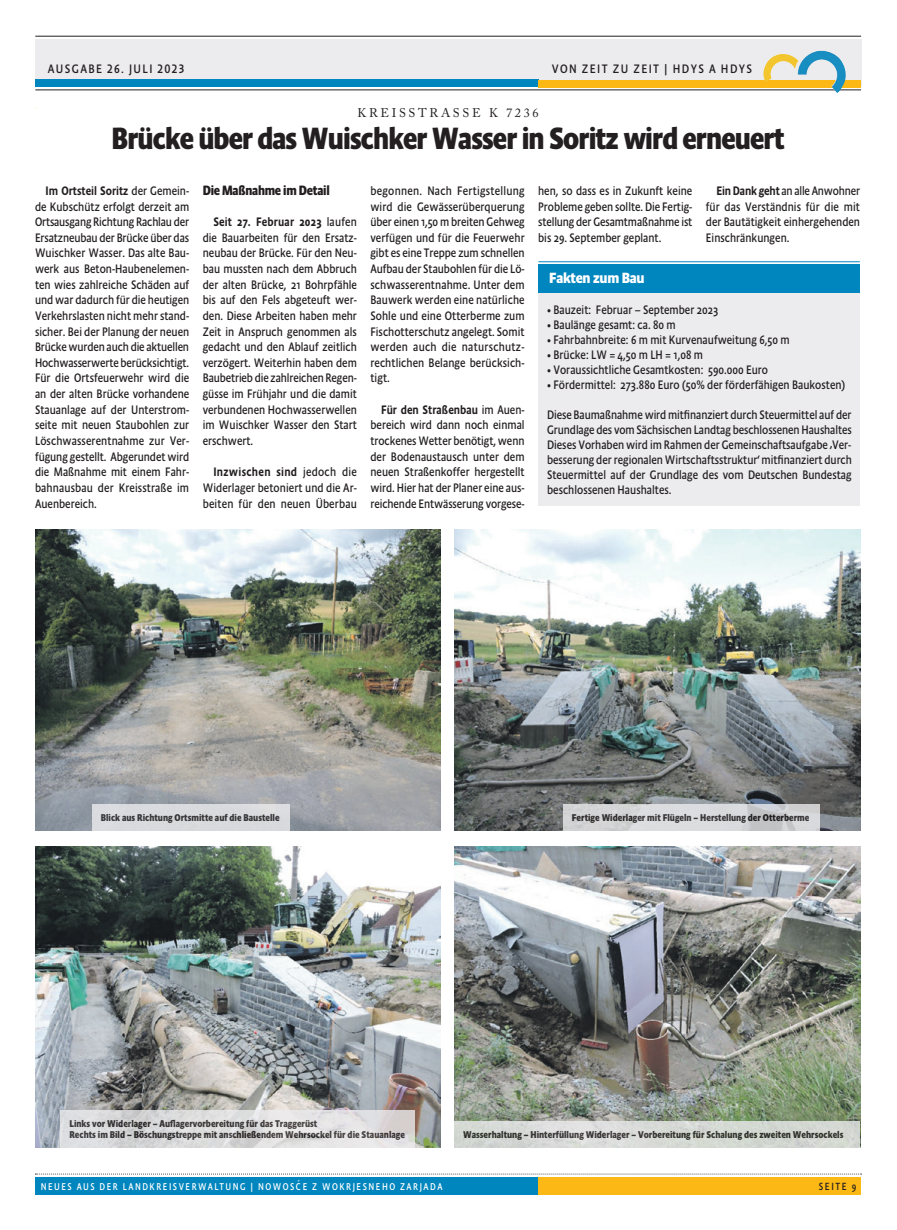
<style>
.page{position:relative;width:897px;height:1230px;background:#fff}
.page>*{position:absolute;margin:0;border:0;box-sizing:border-box;transform-origin:0 0}
.t1{font:700 31.25px "Absara Sans Head OT";letter-spacing:-.03em;color:#231f20;scale:.96 1}
.t2{font:700 15px "Absara Sans Head OT";letter-spacing:-.02em;color:#fff}
.t3{font:700 13.75px "Absara Sans Head OT";letter-spacing:-.02em;color:#231f20;scale:.95 1}
.t4{font:12.5px/15.6px "Absara Sans Head OT";color:#231f20;text-align:justify;scale:.95 1}
.t5{font:12.5px "Absara Sans Head OT";letter-spacing:.11em;color:#231f20}
.t6{font:12.5px "Adobe Caslon Pro";letter-spacing:.215em;color:#231f20}
.t7{font:10.62px "Absara Sans Head OT";letter-spacing:.16em;color:#231f20;scale:.95 1}
.t8{font:700 10px/11.2px "Absara Sans Head OT";color:#231f20;scale:.95 1}
.t9{font:10px "Absara Sans Head OT";letter-spacing:.16em;color:#fff;scale:.95 1}
.s1{font-weight:500}
</style>
<div class="page">
<div style="left:35px;top:1177px;width:504px;height:17px;background:#0086be"></div>
<div style="left:538px;top:1177px;width:323px;height:18px;background:#fcb814"></div>
<svg style="left:35px;top:1173px;width:827px;height:1px"></svg>
<div style="left:35px;top:39px;width:826px;height:48px;background:#ececee"></div>
<div style="left:35px;top:80px;width:504px;height:7px;background:#0086be"></div>
<div style="left:538px;top:80px;width:323px;height:7px;background:#fcb814"></div>
<hr style="left:35px;top:90px;width:826px;height:1px;background:#231f20">
<hr style="left:35px;top:36px;width:826px;height:1px;background:#231f20">
<img style="left:762px;top:51px;width:85px;height:42px">
<hr style="left:538px;top:261px;width:321px;height:1px;background:#0086be">
<div style="left:538px;top:288px;width:321px;height:218px;background:#ececee"></div>
<div style="left:538px;top:264px;width:321px;height:29px;background:#0086be"></div>
<img style="left:35px;top:529px;width:406px;height:302px">
<div style="left:92px;top:804px;width:197px;height:27px;background:#d9dade"></div>
<img style="left:454px;top:529px;width:406px;height:302px">
<svg style="left:563px;top:804px;width:256px;height:27px;background:#d4d5d7"></svg>
<img style="left:35px;top:846px;width:406px;height:301px">
<svg style="left:61px;top:1110px;width:354px;height:37px;background:#ddddde"></svg>
<img style="left:454px;top:846px;width:406px;height:274px">
<div style="left:454px;top:1120px;width:406px;height:27px;background:linear-gradient(to right,#dadcda,#d3d8d2)"></div>
<p class="t5" style="left:48px;top:61px;width:138px">AUSGABE 26. JULI 2023</p>
<p class="t5" style="left:551px;top:61px;width:202px">VON ZEIT ZU ZEIT | HDYS A HDYS</p>
<p class="t6" style="left:357px;top:105px;width:183px">KREISSTRASSE K 7236</p>
<h1 class="t1" style="left:111px;top:120px;width:702px">Brücke über das Wuischker Wasser in Soritz wird erneuert</h1>
<p class="t4" style="left:35px;top:183px;width:164px;text-indent:11px"><span class="s1">Im Ortsteil Soritz</span> der Gemein&shy;de Kubschütz erfolgt derzeit am Ortsausgang Richtung Rachlau der Ersatzneubau der Brücke über das Wuischker Wasser. Das alte Bau&shy;werk aus Beton-Haubenelemen&shy;ten wies zahlreiche Schäden auf und war dadurch für die heutigen Verkehrslasten nicht mehr stand&shy;sicher. Bei der Planung der neuen Brücke wurden auch die aktuellen Hochwasserwerte berücksichtigt.<br>Für die Ortsfeuerwehr wird die an der alten Brücke vorhandene Stauanlage auf der Unterstrom&shy;seite mit neuen Staubohlen zur Löschwasserentnahme zur Ver&shy;fügung gestellt. Abgerundet wird die Maßnahme mit einem Fahr&shy;bahnausbau der Kreisstraße im Auenbereich.</p>
<p class="t3" style="left:203px;top:182px;width:135px">Die Maßnahme im Detail</p>
<p class="t4" style="left:370px;top:183px;width:164px">begonnen. Nach Fertigstellung wird die Gewässerüberquerung über einen 1,50 m breiten Gehweg verfügen und für die Feuerwehr gibt es eine Treppe zum schnellen Aufbau der Staubohlen für die Lö&shy;schwasserentnahme. Unter dem Bauwerk werden eine natürliche Sohle und eine Otterberme zum Fischotterschutz angelegt. Somit werden auch die naturschutz&shy;rechtlichen Belange berücksich&shy;tigt.</p>
<p class="t4" style="left:370px;top:402px;width:164px;text-indent:11px"><span class="s1">Für den Straßenbau</span> im Auen&shy;bereich wird dann noch einmal trockenes Wetter benötigt, wenn der Bodenaustausch unter dem neuen Straßenkoffer hergestellt wird. Hier hat der Planer eine aus&shy;reichende Entwässerung vorgese-</p>
<p class="t4" style="left:538px;top:183px;width:164px">hen, so dass es in Zukunft keine Probleme geben sollte. Die Fertig&shy;stellung der Gesamtmaßnahme ist bis 29. September geplant.</p>
<p class="t4" style="left:705px;top:183px;width:164px;text-indent:11px"><span class="s1">Ein Dank geht</span> an alle Anwohner für das Verständnis für die mit der Bautätigkeit einhergehenden Einschränkungen.</p>
<p class="t2" style="left:549px;top:269px;width:97px">Fakten zum Bau</p>
<p class="t4" style="left:547px;top:302px;width:182px">• Bauzeit: Februar – September 2023</p>
<p class="t4" style="left:547px;top:317px;width:137px">• Baulänge gesamt: ca. 80 m</p>
<p class="t4" style="left:547px;top:332px;width:257px">• Fahrbahnbreite: 6 m mit Kurvenaufweitung 6,50 m</p>
<p class="t4" style="left:547px;top:347px;width:165px">• Brücke: LW = 4,50 m LH = 1,08 m</p>
<p class="t4" style="left:547px;top:362px;width:234px">• Voraussichtliche Gesamtkosten: 590.000 Euro</p>
<p class="t4" style="left:547px;top:377px;width:315px">• Fördermittel: 273.880 Euro (50% der förderfähigen Baukosten)</p>
<p class="t4" style="left:547px;top:407px;width:322px;line-height:15px">Diese Baumaßnahme wird mitfinanziert durch Steuermittel auf der Grundlage des vom Sächsischen Landtag beschlossenen Haushaltes Dieses Vorhaben wird im Rahmen der Gemeinschaftsaufgabe ‚Ver&shy;besserung der regionalen Wirtschaftsstruktur‘ mitfinanziert durch Steuermittel auf der Grundlage des vom Deutschen Bundestag beschlossenen Haushaltes.</p>
<p class="t4" style="left:203px;top:214px;width:164px;text-indent:11px"><span class="s1">Seit 27. Februar 2023</span> laufen die Bauarbeiten für den Ersatz&shy;neubau der Brücke. Für den Neu&shy;bau mussten nach dem Abbruch der alten Brücke, 21 Bohrpfähle bis auf den Fels abgeteuft wer&shy;den. Diese Arbeiten haben mehr Zeit in Anspruch genommen als gedacht und den Ablauf zeitlich verzögert. Weiterhin haben dem Baubetrieb die zahlreichen Regen&shy;güsse im Frühjahr und die damit verbundenen Hochwasserwellen im Wuischker Wasser den Start erschwert.</p>
<p class="t4" style="left:203px;top:464px;width:164px;text-indent:11px"><span class="s1">Inzwischen sind</span> jedoch die Widerlager betoniert und die Ar&shy;beiten für den neuen Überbau</p>
<p class="t8" style="left:101px;top:812px;width:190px">Blick aus Richtung Ortsmitte auf die Baustelle</p>
<p class="t8" style="left:572px;top:812px;width:251px">Fertige Widerlager mit Flügeln – Herstellung der Otterberme</p>
<p class="t8" style="left:69px;top:1118px;width:355px">Links vor Widerlager – Auflagervorbereitung für das Traggerüst<br>Rechts im Bild – Böschungstreppe mit anschließendem Wehrsockel für die Stauanlage</p>
<p class="t8" style="left:463px;top:1128px;width:402px">Wasserhaltung – Hinterfüllung Widerlager – Vorbereitung für Schalung des zweiten Wehrsockels</p>
<p class="t9" style="left:41px;top:1180px;width:424px">NEUES AUS DER LANDKREISVERWALTUNG | NOWOSC´E Z WOKRJESNEHO ZARJADA</p>
<p class="t7" style="left:818px;top:1179px;width:41px">SEITE 9</p>
</div>
